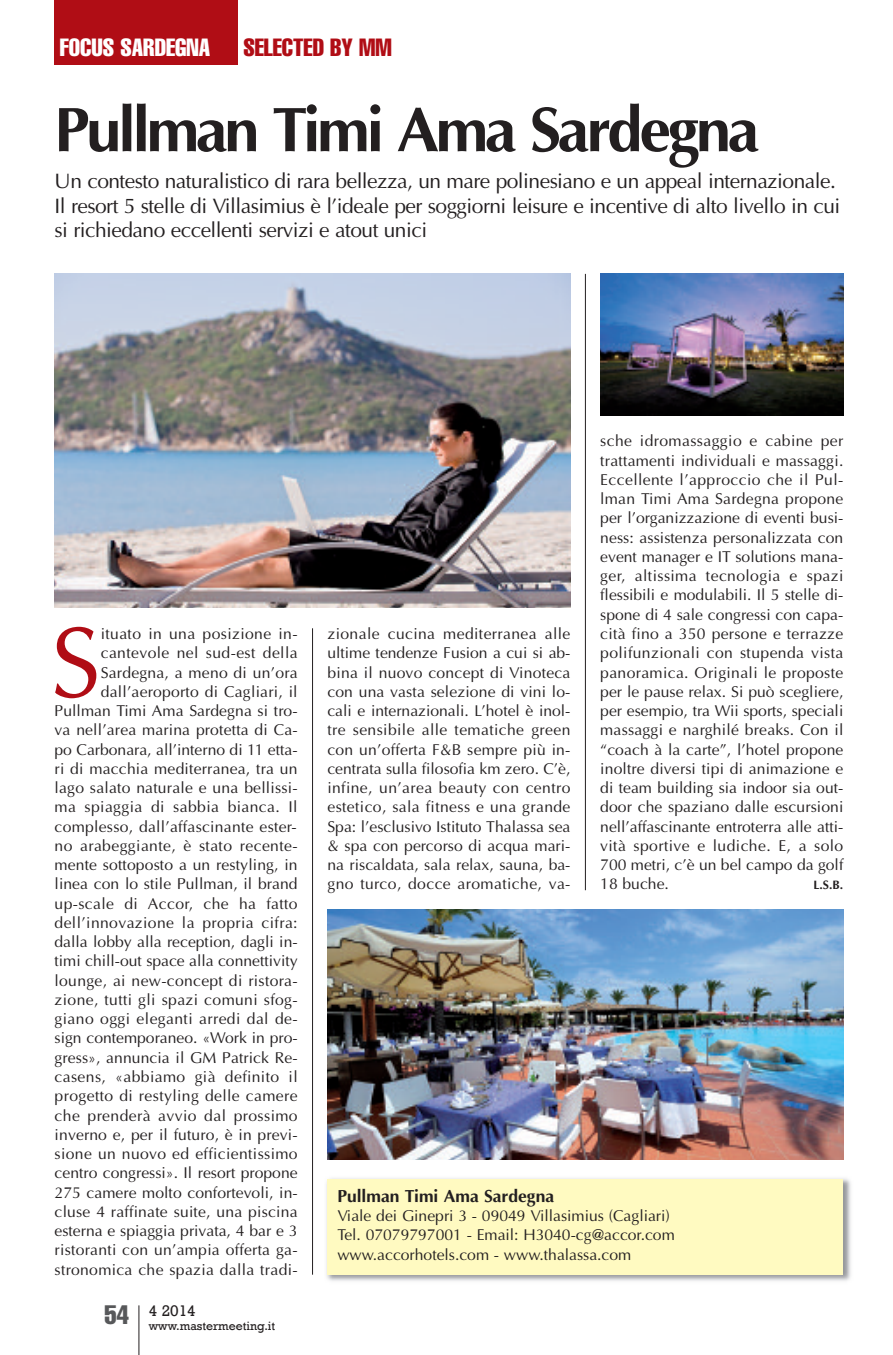
<style>
.page{position:relative;width:893px;height:1355px;background:#fff}
.page>*{position:absolute;margin:0;border:0;box-sizing:border-box;transform-origin:0 0}
.t1{font:100.45px "Optima";color:#b00d15}
.t2{font:700 63px "Optima";letter-spacing:-.05em;color:#231f20}
.t3{font:extra-condensed 24.5px "Helvetica";color:#fff}
.t4{font:extra-condensed 24.5px "Helvetica";color:#b00d15}
.t5{font:21px/24.5px "Optima";letter-spacing:-.025em;color:#231f20}
.t6{font:700 17.5px "Optima";color:#231f20}
.t7{font:15.75px/19.2px "Optima";letter-spacing:.015em;color:#231f20;text-align:justify}
.t8{font:15.75px "Rockwell";color:#231f20}
.t9{font:12.25px "Rockwell";color:#231f20}
.t10{font:700 12.25px "Optima";color:#231f20}
</style>
<div class="page">
<hr style="left:138px;top:1305px;width:1px;height:49px;background:#231f20">
<div style="left:55px;top:0;width:183px;height:64px;background:#b00d15"></div>
<hr style="left:312px;top:628px;width:1px;height:646px;background:#231f20">
<hr style="left:585px;top:274px;width:1px;height:616px;background:#231f20">
<img style="left:326px;top:1178px;width:525px;height:103px">
<div style="left:327px;top:1178px;width:516px;height:96px;background:#fffac1"></div>
<img style="left:55px;top:274px;width:515px;height:333px">
<img style="left:600px;top:274px;width:243px;height:141px">
<img style="left:327px;top:909px;width:516px;height:250px">
<h3 class="t3" style="left:60px;top:39px;width:152px">FOCUS SARDEGNA</h3>
<h3 class="t4" style="left:243px;top:39px;width:150px">SELECTED BY MM</h3>
<h2 class="t2" style="left:55px;top:92px;width:706px">Pullman Timi Ama Sardegna</h2>
<p class="t5" style="left:55px;top:168px;width:787px">Un contesto naturalistico di rara bellezza, un mare polinesiano e un appeal internazionale.<br>Il resort 5 stelle di Villasimius è l’ideale per soggiorni leisure e incentive di alto livello in cui si richiedano eccellenti servizi e atout unici</p>
<h1 class="t1" style="left:51px;top:603px;width:52px">S</h1>
<p class="t7" style="left:55px;top:624px;width:245px;text-align:right">ituato in una posizione in&shy;cantevole nel sud-est della Sardegna, a meno di un’ora dall’aeroporto di Cagliari, il Pullman Timi Ama Sardegna si tro&shy;va nell’area marina protetta di Ca&shy;po Carbonara, all’interno di 11 etta&shy;ri di macchia mediterranea, tra un lago salato naturale e una bellissi&shy;ma spiaggia di sabbia bianca. Il complesso, dall’affascinante ester&shy;no arabeggiante, è stato recente&shy;mente sottoposto a un restyling, in linea con lo stile Pullman, il brand up-scale di Accor, che ha fatto dell’innovazione la propria cifra: dalla lobby alla reception, dagli in&shy;timi chill-out space alla connettivity lounge, ai new-concept di ristora&shy;zione, tutti gli spazi comuni sfog&shy;giano oggi eleganti arredi dal de&shy;sign contemporaneo. «Work in pro&shy;gress», annuncia il GM Patrick Re&shy;casens, «abbiamo già definito il progetto di restyling delle camere che prenderà avvio dal prossimo inverno e, per il futuro, è in previ&shy;sione un nuovo ed efficientissimo centro congressi». Il resort propone 275 camere molto confortevoli, in&shy;cluse 4 raffinate suite, una piscina esterna e spiaggia privata, 4 bar e 3 ristoranti con un’ampia offerta ga&shy;stronomica che spazia dalla tradi-</p>
<p class="t8" style="left:149px;top:1300px;width:49px">4 2014</p>
<p class="t9" style="left:105px;top:1318px;width:172px"><sup>54</sup> www.mastermeeting.it</p>
<p class="t7" style="left:327px;top:624px;width:245px">zionale cucina mediterranea alle ultime tendenze Fusion a cui si ab&shy;bina il nuovo concept di Vinoteca con una vasta selezione di vini lo&shy;cali e internazionali. L’hotel è inol&shy;tre sensibile alle tematiche green con un’offerta F&amp;B sempre più in&shy;centrata sulla filosofia km zero. C’è, infine, un’area beauty con centro estetico, sala fitness e una grande Spa: l’esclusivo Istituto Thalassa sea &amp; spa con percorso di acqua mari&shy;na riscaldata, sala relax, sauna, ba&shy;gno turco, docce aromatiche, va-</p>
<p class="t7" style="left:600px;top:431px;width:245px">sche idromassaggio e cabine per trattamenti individuali e massaggi.<br>Eccellente l’approccio che il Pul&shy;lman Timi Ama Sardegna propone per l’organizzazione di eventi busi&shy;ness: assistenza personalizzata con event manager e IT solutions mana&shy;ger, altissima tecnologia e spazi flessibili e modulabili. Il 5 stelle di&shy;spone di 4 sale congressi con capa&shy;cità fino a 350 persone e terrazze polifunzionali con stupenda vista panoramica. Originali le proposte per le pause relax. Si può scegliere, per esempio, tra Wii sports, speciali massaggi e narghilé breaks. Con il “coach à la carte”, l’hotel propone inoltre diversi tipi di animazione e di team building sia indoor sia out&shy;door che spaziano dalle escursioni nell’affascinante entroterra alle atti&shy;vità sportive e ludiche. E, a solo 700 metri, c’è un bel campo da golf 18 buche.</p>
<p class="t10" style="left:813px;top:878px;width:31px">L.S.B.</p>
<p class="t6" style="left:337px;top:1185px;width:218px">Pullman Timi Ama Sardegna</p>
<p class="t7" style="left:337px;top:1205px;width:339px;text-align:left">Viale dei Ginepri 3 - 09049 Villasimius (Cagliari)<br>Tel. 07079797001 - Email: H3040-cg@accor.com www.accorhotels.com - www.thalassa.com</p>
</div>
